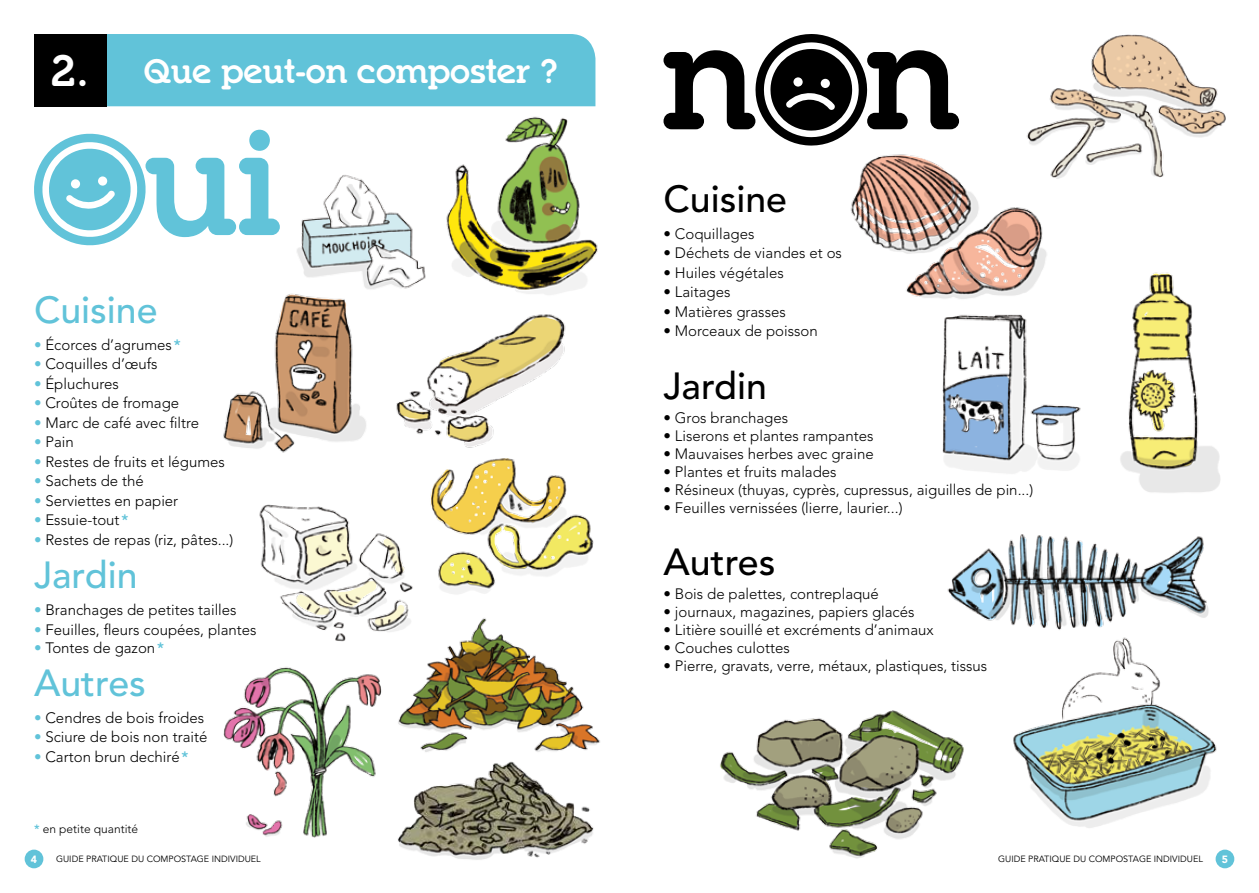
<style>
.page{position:relative;width:1259px;height:893px;background:#fff}
.page>*{position:absolute;margin:0;border:0;box-sizing:border-box;transform-origin:0 0}
.t1{font:500 37.5px "Avenir";color:#000}
.t2{font:500 37.5px "Avenir";color:#61c3d9}
.t3{font:700 33px "Ponsi Rounded Slab";color:#fff}
.t4{font:300 15px "Avenir";color:#000}
.t5{font:300 12px "Avenir";color:#000}
.t6{font:900 10.5px "Avenir";color:#fff}
.t7{font:9px "Avenir";color:#000}
.s1{font-size:43.05px}
.s2{color:#61c3d9}
.s3{font-weight:800;color:#61c3d9}
</style>
<div class="page">
<div style="left:25px;top:850px;width:18px;height:18px;background:#61c3d9;border-radius:50%"></div>
<div style="left:1215px;top:850px;width:19px;height:18px;background:#61c3d9;border-radius:50%"></div>
<img style="left:438px;top:105px;width:160px;height:190px">
<img style="left:430px;top:458px;width:164px;height:136px">
<img style="left:850px;top:154px;width:197px;height:145px">
<img style="left:224px;top:667px;width:158px;height:171px">
<img style="left:396px;top:314px;width:170px;height:134px">
<img style="left:947px;top:534px;width:262px;height:95px">
<img style="left:397px;top:762px;width:197px;height:98px">
<img style="left:720px;top:710px;width:244px;height:149px">
<img style="left:398px;top:618px;width:202px;height:144px">
<div style="left:106px;top:34px;width:489px;height:72px;background:#61c3d9"></div>
<div style="left:34px;top:34px;width:72px;height:72px;background:#000"></div>
<svg style="left:34px;top:130px;width:246px;height:116px"></svg>
<svg style="left:663px;top:34px;width:296px;height:112px"></svg>
<svg style="left:793px;top:77px;width:10px;height:10px"></svg>
<div style="left:820px;top:79px;width:10px;height:9px;background:#fff;border-radius:50%"></div>
<img style="left:259px;top:504px;width:166px;height:151px">
<img style="left:297px;top:175px;width:129px;height:114px">
<img style="left:1017px;top:34px;width:209px;height:158px">
<img style="left:1120px;top:272px;width:101px;height:221px">
<img style="left:1013px;top:629px;width:204px;height:199px">
<img style="left:223px;top:288px;width:149px;height:165px">
<img style="left:942px;top:314px;width:139px;height:160px">
<h2 class="t3" style="left:51px;top:49px;width:508px"><span class="s1">2.</span> Que peut-on composter ?</h2>
<h1 class="t2" style="left:34px;top:288px;width:125px">Cuisine</h1>
<p class="t4" style="left:34px;top:336px;width:148px"><span class="s2">•</span> Écorces d’agrumes <span class="s3">*</span></p>
<p class="t4" style="left:34px;top:355px;width:125px"><span class="s2">•</span> Coquilles d’œufs</p>
<p class="t4" style="left:34px;top:375px;width:86px"><span class="s2">•</span> Épluchures</p>
<p class="t4" style="left:34px;top:394px;width:147px"><span class="s2">•</span> Croûtes de fromage</p>
<p class="t4" style="left:34px;top:414px;width:167px"><span class="s2">•</span> Marc de café avec filtre</p>
<p class="t4" style="left:34px;top:433px;width:41px"><span class="s2">•</span> Pain</p>
<p class="t4" style="left:34px;top:453px;width:192px"><span class="s2">•</span> Restes de fruits et légumes</p>
<p class="t4" style="left:34px;top:472px;width:111px"><span class="s2">•</span> Sachets de thé</p>
<p class="t4" style="left:34px;top:492px;width:146px"><span class="s2">•</span> Serviettes en papier</p>
<p class="t4" style="left:34px;top:511px;width:96px"><span class="s2">•</span> Essuie-tout <span class="s3">*</span></p>
<p class="t4" style="left:34px;top:531px;width:201px"><span class="s2">•</span> Restes de repas (riz, pâtes...)</p>
<h1 class="t2" style="left:34px;top:553px;width:105px">Jardin</h1>
<p class="t4" style="left:34px;top:601px;width:204px"><span class="s2">•</span> Branchages de petites tailles</p>
<p class="t4" style="left:34px;top:620px;width:224px"><span class="s2">•</span> Feuilles, fleurs coupées, plantes</p>
<p class="t4" style="left:34px;top:638px;width:132px"><span class="s2">•</span> Tontes de gazon<span class="s3">*</span></p>
<h1 class="t2" style="left:34px;top:661px;width:113px">Autres</h1>
<p class="t4" style="left:34px;top:709px;width:172px"><span class="s2">•</span> Cendres de bois froides</p>
<p class="t4" style="left:34px;top:728px;width:175px"><span class="s2">•</span> Sciure de bois non traité</p>
<p class="t4" style="left:34px;top:748px;width:156px"><span class="s2">•</span> Carton brun dechiré<span class="s3">*</span></p>
<p class="t5" style="left:34px;top:822px;width:106px"><span class="s3">*</span> en petite quantité</p>
<h1 class="t1" style="left:663px;top:177px;width:125px">Cuisine</h1>
<p class="t4" style="left:663px;top:225px;width:92px">• Coquillages</p>
<p class="t4" style="left:663px;top:244px;width:180px">• Déchets de viandes et os</p>
<p class="t4" style="left:663px;top:264px;width:122px">• Huiles végétales</p>
<p class="t4" style="left:663px;top:283px;width:68px">• Laitages</p>
<p class="t4" style="left:663px;top:303px;width:124px">• Matières grasses</p>
<p class="t4" style="left:663px;top:322px;width:156px">• Morceaux de poisson</p>
<h1 class="t1" style="left:663px;top:364px;width:105px">Jardin</h1>
<p class="t4" style="left:663px;top:409px;width:126px">• Gros branchages</p>
<p class="t4" style="left:663px;top:427px;width:211px">• Liserons et plantes rampantes</p>
<p class="t4" style="left:663px;top:445px;width:212px">• Mauvaises herbes avec graine</p>
<p class="t4" style="left:663px;top:463px;width:175px">• Plantes et fruits malades</p>
<p class="t4" style="left:663px;top:481px;width:371px">• Résineux (thuyas, cyprès, cupressus, aiguilles de pin...)</p>
<p class="t4" style="left:663px;top:499px;width:240px">• Feuilles vernissées (lierre, laurier...)</p>
<h1 class="t1" style="left:663px;top:541px;width:113px">Autres</h1>
<p class="t4" style="left:663px;top:585px;width:217px">• Bois de palettes, contreplaqué</p>
<p class="t4" style="left:663px;top:603px;width:252px">• journaux, magazines, papiers glacés</p>
<p class="t4" style="left:663px;top:621px;width:272px">• Litière souillé et excréments d’animaux</p>
<p class="t4" style="left:663px;top:639px;width:128px">• Couches culottes</p>
<p class="t4" style="left:663px;top:657px;width:325px">• Pierre, gravats, verre, métaux, plastiques, tissus</p>
<p class="t6" style="left:31px;top:853px;width:8px">4</p>
<p class="t7" style="left:56px;top:854px;width:206px">GUIDE PRATIQUE DU COMPOSTAGE INDIVIDUEL</p>
<p class="t7" style="left:998px;top:854px;width:206px">GUIDE PRATIQUE DU COMPOSTAGE INDIVIDUEL</p>
<p class="t6" style="left:1221px;top:853px;width:8px">5</p>
</div>
